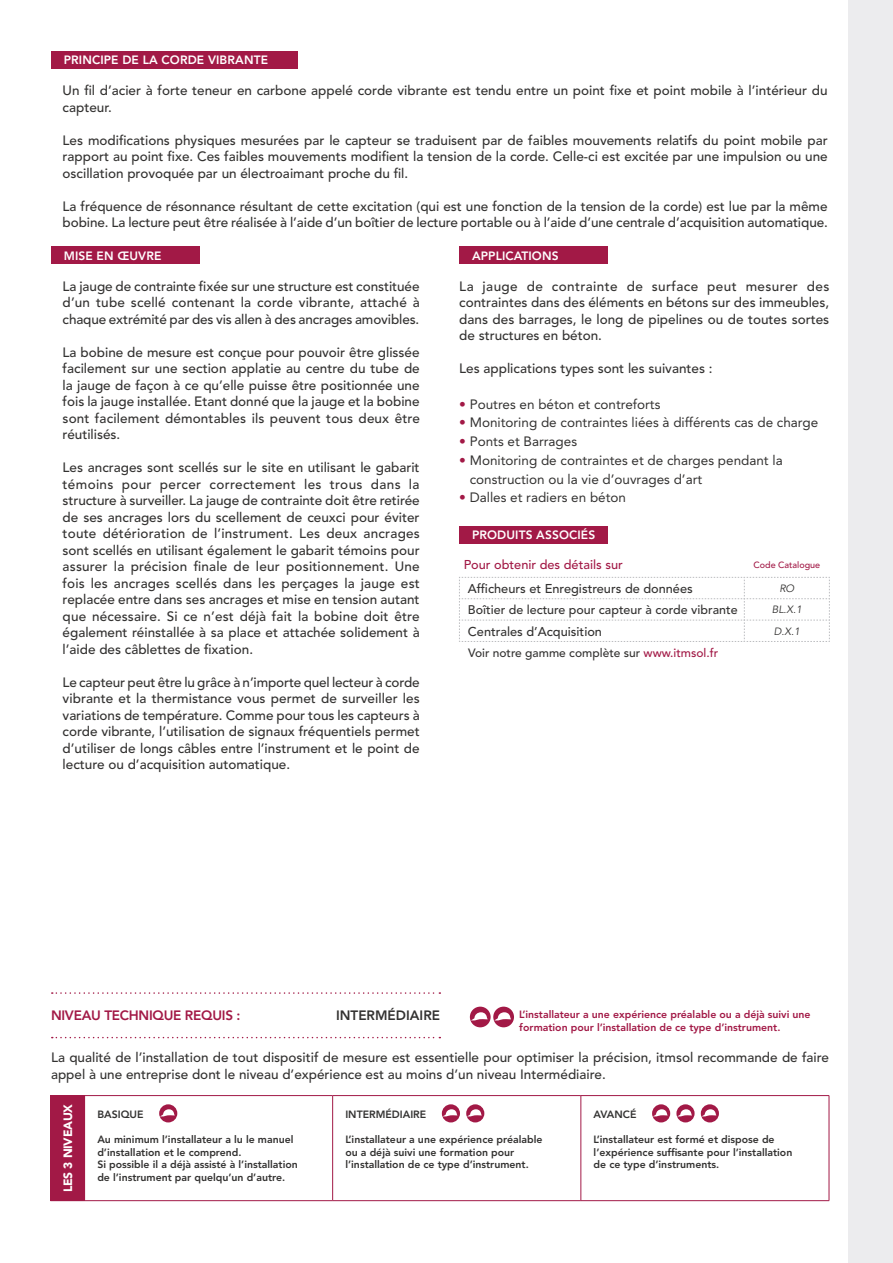
<style>
.page{position:relative;width:893px;height:1263px;background:#fff}
.page>*{position:absolute;margin:0;border:0;box-sizing:border-box;transform-origin:0 0}
.Body_-_9pt{font:500 13.5px/16.5px "Avenir LT Std";color:#333231;text-align:justify}
.t1{font:13.5px/18.8px "Avenir LT Std";color:#333231}
.Niveau_TECH_rouge{font:800 13.5px "Avenir LT Std";letter-spacing:-.02em;color:#a21946}
.Intermédiaire{font:800 13.5px "Avenir LT Std";color:#333231}
.Tableau_-_Titre_gris{font:500 12.75px "Avenir LT Std";color:#333231}
.Tableau_-_Titre_roug{font:500 12.75px "Avenir LT Std";color:#a21946}
.Tableau_-_Titre_gris-2{font:500 12.45px "Avenir LT Std";color:#333231}
.Sous-titre{font:800 12px "Avenir LT Std";letter-spacing:.01em;color:#fff}
.Body_-_8_5pt_-_Left{font:500 12px "Avenir LT Std";color:#333231}
.Tableau_-_Niveaux{font:900 12px "Avenir LT Std";letter-spacing:-.02em;color:#fff}
.Niveau{font:800 10.5px/12.6px "Avenir LT Std";color:#333231}
.Tableau_-_7pt_rouge{font:800 10.5px/12.6px "Avenir LT Std";color:#a21946}
.Tableau_-_Code_catal{font:italic 10.5px "Avenir LT Std";color:#333231}
.Tableau_-_Titre_roug-2{font:500 9px "Avenir LT Std";color:#a21946}
.s1{color:#a21946}
</style>
<div class="page">
<div style="left:848px;top:0;width:45px;height:1263px;background:#ececee"></div>
<svg style="left:52px;top:1037px;width:388px;height:1px"></svg>
<svg style="left:52px;top:992px;width:388px;height:2px"></svg>
<div style="left:470px;top:1007px;width:21px;height:20px;background:#a21946;border-radius:50%"></div>
<svg style="left:471px;top:1012px;width:17px;height:9px"></svg>
<div style="left:493px;top:1007px;width:21px;height:20px;background:#a21946;border-radius:50%"></div>
<svg style="left:494px;top:1012px;width:17px;height:9px"></svg>
<div style="left:51px;top:1095px;width:34px;height:106px;background:#a21946"></div>
<hr style="left:581px;top:1096px;width:1px;height:104px;background:#a21946">
<hr style="left:50px;top:1095px;width:35px;height:1px;background:#a21946">
<hr style="left:50px;top:1096px;width:1px;height:104px;background:#a21946">
<hr style="left:85px;top:1095px;width:248px;height:1px;background:#a21946">
<hr style="left:50px;top:1200px;width:35px;height:1px;background:#a21946">
<hr style="left:85px;top:1200px;width:248px;height:1px;background:#a21946">
<hr style="left:333px;top:1095px;width:248px;height:1px;background:#a21946">
<hr style="left:332px;top:1096px;width:1px;height:104px;background:#a21946">
<hr style="left:581px;top:1095px;width:248px;height:1px;background:#a21946">
<hr style="left:829px;top:1096px;width:1px;height:104px;background:#a21946">
<hr style="left:333px;top:1200px;width:248px;height:1px;background:#a21946">
<hr style="left:581px;top:1200px;width:248px;height:1px;background:#a21946">
<div style="left:159px;top:1104px;width:18px;height:18px;background:#a21946;border-radius:50%"></div>
<svg style="left:160px;top:1109px;width:15px;height:7px"></svg>
<div style="left:442px;top:1104px;width:18px;height:18px;background:#a21946;border-radius:50%"></div>
<svg style="left:443px;top:1109px;width:14px;height:7px"></svg>
<div style="left:466px;top:1104px;width:18px;height:18px;background:#a21946;border-radius:50%"></div>
<svg style="left:467px;top:1109px;width:15px;height:7px"></svg>
<div style="left:652px;top:1104px;width:18px;height:18px;background:#a21946;border-radius:50%"></div>
<svg style="left:653px;top:1109px;width:15px;height:7px"></svg>
<svg style="left:676px;top:1104px;width:19px;height:18px"></svg>
<svg style="left:677px;top:1109px;width:15px;height:7px"></svg>
<div style="left:701px;top:1104px;width:18px;height:18px;background:#a21946;border-radius:50%"></div>
<svg style="left:702px;top:1109px;width:14px;height:7px"></svg>
<div style="left:51px;top:51px;width:247px;height:17px;background:#a21946"></div>
<div style="left:459px;top:247px;width:149px;height:17px;background:#a21946"></div>
<div style="left:51px;top:247px;width:149px;height:17px;background:#a21946"></div>
<svg style="left:459px;top:577px;width:371px;height:65px"></svg>
<div style="left:459px;top:526px;width:149px;height:17px;background:#a21946"></div>
<p class="Sous-titre" style="left:64px;top:53px;width:206px">PRINCIPE DE LA CORDE VIBRANTE</p>
<p class="Body_-_9pt" style="left:63px;top:83px;width:766px">Un fil d’acier à forte teneur en carbone appelé corde vibrante est tendu entre un point fixe et point mobile à l’intérieur du capteur.</p>
<p class="Body_-_9pt" style="left:63px;top:132px;width:767px">Les modifications physiques mesurées par le capteur se traduisent par de faibles mouvements relatifs du point mobile par rapport au point fixe. Ces faibles mouvements modifient la tension de la corde. Celle-ci est excitée par une impulsion ou une oscillation provoquée par un électroaimant proche du fil.</p>
<p class="Body_-_9pt" style="left:63px;top:198px;width:767px">La fréquence de résonnance résultant de cette excitation (qui est une fonction de la tension de la corde) est lue par la même bobine. La lecture peut être réalisée à l’aide d’un boîtier de lecture portable ou à l’aide d’une centrale d’acquisition automatique.</p>
<p class="Sous-titre" style="left:64px;top:248px;width:99px">MISE EN ŒUVRE</p>
<p class="Body_-_9pt" style="left:63px;top:278px;width:359px">La jauge de contrainte fixée sur une structure est constituée d’un tube scellé contenant la corde vibrante, attaché à chaque extrémité par des vis allen à des ancrages amovibles.</p>
<p class="Body_-_9pt" style="left:63px;top:344px;width:359px">La bobine de mesure est conçue pour pouvoir être glissée facilement sur une section applatie au centre du tube de la jauge de façon à ce qu’elle puisse être positionnée une fois la jauge installée. Etant donné que la jauge et la bobine sont facilement démontables ils peuvent tous deux être réutilisés.</p>
<p class="Body_-_9pt" style="left:63px;top:460px;width:359px">Les ancrages sont scellés sur le site en utilisant le gabarit témoins pour percer correctement les trous dans la structure à surveiller. La jauge de contrainte doit être retirée de ses ancrages lors du scellement de ceuxci pour éviter toute détérioration de l’instrument. Les deux ancrages sont scellés en utilisant également le gabarit témoins pour assurer la précision finale de leur positionnement. Une fois les ancrages scellés dans les perçages la jauge est replacée entre dans ses ancrages et mise en tension autant que nécessaire. Si ce n’est déjà fait la bobine doit être également réinstallée à sa place et attachée solidement à l’aide des câblettes de fixation.</p>
<p class="Body_-_9pt" style="left:63px;top:674px;width:359px">Le capteur peut être lu grâce à n’importe quel lecteur à corde vibrante et la thermistance vous permet de surveiller les variations de température. Comme pour tous les capteurs à corde vibrante, l’utilisation de signaux fréquentiels permet d’utiliser de longs câbles entre l’instrument et le point de lecture ou d’acquisition automatique.</p>
<p class="Sous-titre" style="left:472px;top:248px;width:88px">APPLICATIONS</p>
<p class="Body_-_9pt" style="left:459px;top:278px;width:372px">La jauge de contrainte de surface peut mesurer des contraintes dans des éléments en bétons sur des immeubles, dans des barrages, le long de pipelines ou de toutes sortes de structures en béton.</p>
<p class="Body_-_9pt" style="left:459px;top:361px;width:255px">Les applications types sont les suivantes :</p>
<p class="t1" style="left:459px;top:395px;width:203px"><span class="s1">•</span> Poutres en béton et contreforts</p>
<p class="t1" style="left:459px;top:413px;width:360px"><span class="s1">•</span> Monitoring de contraintes liées à différents cas de charge</p>
<p class="t1" style="left:459px;top:432px;width:119px"><span class="s1">•</span> Ponts et Barrages</p>
<p class="t1" style="left:470px;top:451px;width:314px;text-indent:-11px"><span class="s1">•</span> Monitoring de contraintes et de charges pendant la construction ou la vie d’ouvrages d’art</p>
<p class="t1" style="left:459px;top:488px;width:168px"><span class="s1">•</span> Dalles et radiers en béton</p>
<p class="Sous-titre" style="left:472px;top:528px;width:125px">PRODUITS ASSOCIÉS</p>
<p class="Tableau_-_Titre_roug" style="left:464px;top:558px;width:161px">Pour obtenir des détails sur</p>
<p class="Tableau_-_Titre_roug-2" style="left:753px;top:560px;width:68px">Code Catalogue</p>
<p class="Tableau_-_Titre_gris" style="left:468px;top:581px;width:226px">Afficheurs et Enregistreurs de données</p>
<p class="Tableau_-_Code_catal" style="left:779px;top:582px;width:16px">RO</p>
<p class="Tableau_-_Titre_gris-2" style="left:468px;top:603px;width:271px">Boîtier de lecture pour capteur à corde vibrante</p>
<p class="Tableau_-_Code_catal" style="left:772px;top:604px;width:32px">BL.X.1</p>
<p class="Tableau_-_Titre_gris" style="left:468px;top:624px;width:136px">Centrales d’Acquisition</p>
<p class="Tableau_-_Code_catal" style="left:774px;top:625px;width:28px">D.X.1</p>
<p class="Body_-_8_5pt_-_Left" style="left:468px;top:645px;width:252px">Voir notre gamme complète sur <span class="s1">www.itmsol.fr</span></p>
<p class="Niveau_TECH_rouge" style="left:51px;top:1008px;width:191px">NIVEAU TECHNIQUE REQUIS :</p>
<p class="Intermédiaire" style="left:336px;top:1008px;width:106px">INTERMÉDIAIRE</p>
<p class="Tableau_-_7pt_rouge" style="left:519px;top:1008px;width:293px">L’installateur a une expérience préalable ou a déjà suivi une formation pour l’installation de ce type d’instrument.</p>
<p class="Body_-_9pt" style="left:51px;top:1049px;width:780px">La qualité de l’installation de tout dispositif de mesure est essentielle pour optimiser la précision, itmsol recommande de faire appel à une entreprise dont le niveau d’expérience est au moins d’un niveau Intermédiaire.</p>
<p class="Tableau_-_Niveaux" style="left:61px;top:1192px;width:90px;rotate:-90deg">LES 3 NIVEAUX</p>
<p class="Niveau" style="left:97px;top:1108px;width:48px">BASIQUE</p>
<p class="Niveau" style="left:97px;top:1133px;width:198px">Au minimum l’installateur a lu le manuel d’installation et le comprend.</p>
<p class="Niveau" style="left:97px;top:1158px;width:202px">Si possible il a déjà assisté à l’installation de l’instrument par quelqu’un d’autre.</p>
<p class="Niveau" style="left:345px;top:1108px;width:82px">INTERMÉDIAIRE</p>
<p class="Niveau" style="left:345px;top:1133px;width:199px">L’installateur a une expérience préalable</p>
<p class="Niveau" style="left:345px;top:1146px;width:185px">ou a déjà suivi une formation pour l’installation de ce type d’instrument.</p>
<p class="Niveau" style="left:594px;top:1108px;width:44px">AVANCÉ</p>
<p class="Niveau" style="left:594px;top:1133px;width:183px">L’installateur est formé et dispose de</p>
<p class="Niveau" style="left:594px;top:1146px;width:200px">l’expérience suffisante pour l’installation</p>
<p class="Niveau" style="left:594px;top:1158px;width:127px">de ce type d’instruments.</p>
</div>
